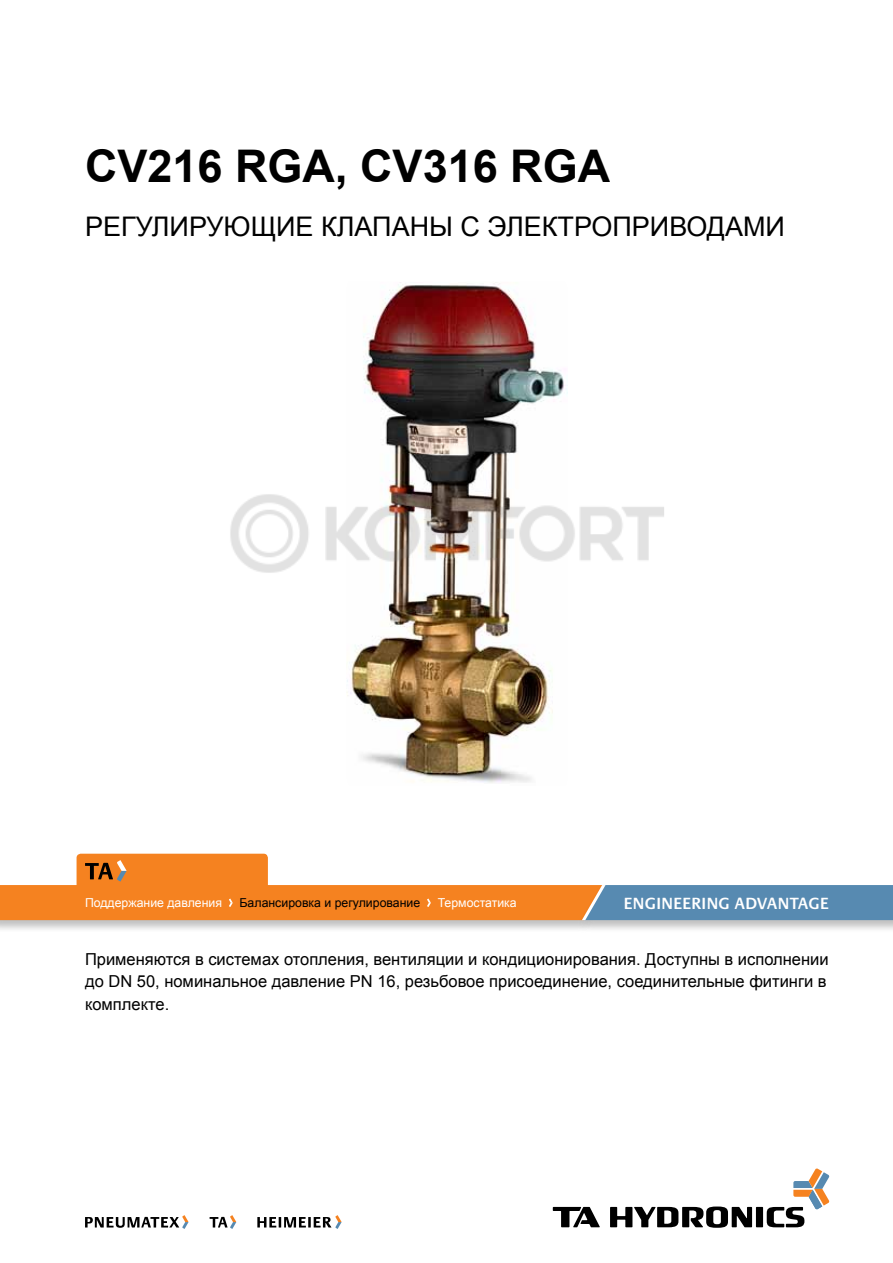
<style>
.page{position:relative;width:893px;height:1263px;background:#fff}
.page>*{position:absolute;margin:0;border:0;box-sizing:border-box;transform-origin:0 0}
.t1{font:700 45px "Arial";color:#000}
.t2{font:27px "Arial";color:#000}
.t3{font:16.5px/22.5px "Arial";color:#000}
.t4{font:600 16.5px "Praxis LT Pro";letter-spacing:.02em;color:#fff}
.t5{font:12.3px "Arial";color:#fff}
.t6{font:12.3px "Arial";color:#000}
</style>
<div class="page">
<svg style="left:553px;top:1207px;width:47px;height:20px"></svg>
<div style="left:756px;top:1207px;width:7px;height:20px;background:#000"></div>
<svg style="left:610px;top:1206px;width:142px;height:22px"></svg>
<svg style="left:767px;top:1168px;width:62px;height:59px"></svg>
<svg style="left:257px;top:1215px;width:85px;height:14px"></svg>
<svg style="left:85px;top:1215px;width:104px;height:14px"></svg>
<svg style="left:210px;top:1215px;width:26px;height:14px"></svg>
<div style="left:0;top:884px;width:610px;height:50px;background:#000;opacity:.25"></div>
<div style="left:577px;top:884px;width:316px;height:50px;background:#000;opacity:.25"></div>
<div style="left:77px;top:854px;width:191px;height:39px;background:#f58220;border-radius:4px"></div>
<img style="left:347px;top:282px;width:221px;height:501px">
<svg style="left:0;top:860px;width:893px;height:60px"></svg>
<img style="left:230px;top:485px;width:434px;height:98px">
<h1 class="t1" style="left:85px;top:136px;width:527px">CV216 RGA, CV316 RGA</h1>
<h2 class="t2" style="left:85px;top:209px;width:701px">РЕГУЛИРУЮЩИЕ КЛАПАНЫ С ЭЛЕКТРОПРИВОДАМИ</h2>
<p class="t5" style="left:85px;top:895px;width:139px">Поддержание давления</p>
<p class="t6" style="left:240px;top:895px;width:182px">Балансировка и регулирование</p>
<p class="t5" style="left:438px;top:895px;width:81px">Термостатика</p>
<p class="t4" style="left:624px;top:894px;width:206px">ENGINEERING ADVANTAGE</p>
<p class="t3" style="left:85px;top:948px;width:745px">Применяются в системах отопления, вентиляции и кондиционирования. Доступны в исполнении до DN 50, номинальное давление PN 16, резьбовое присоединение, соединительные фитинги в комплекте.</p>
</div>
